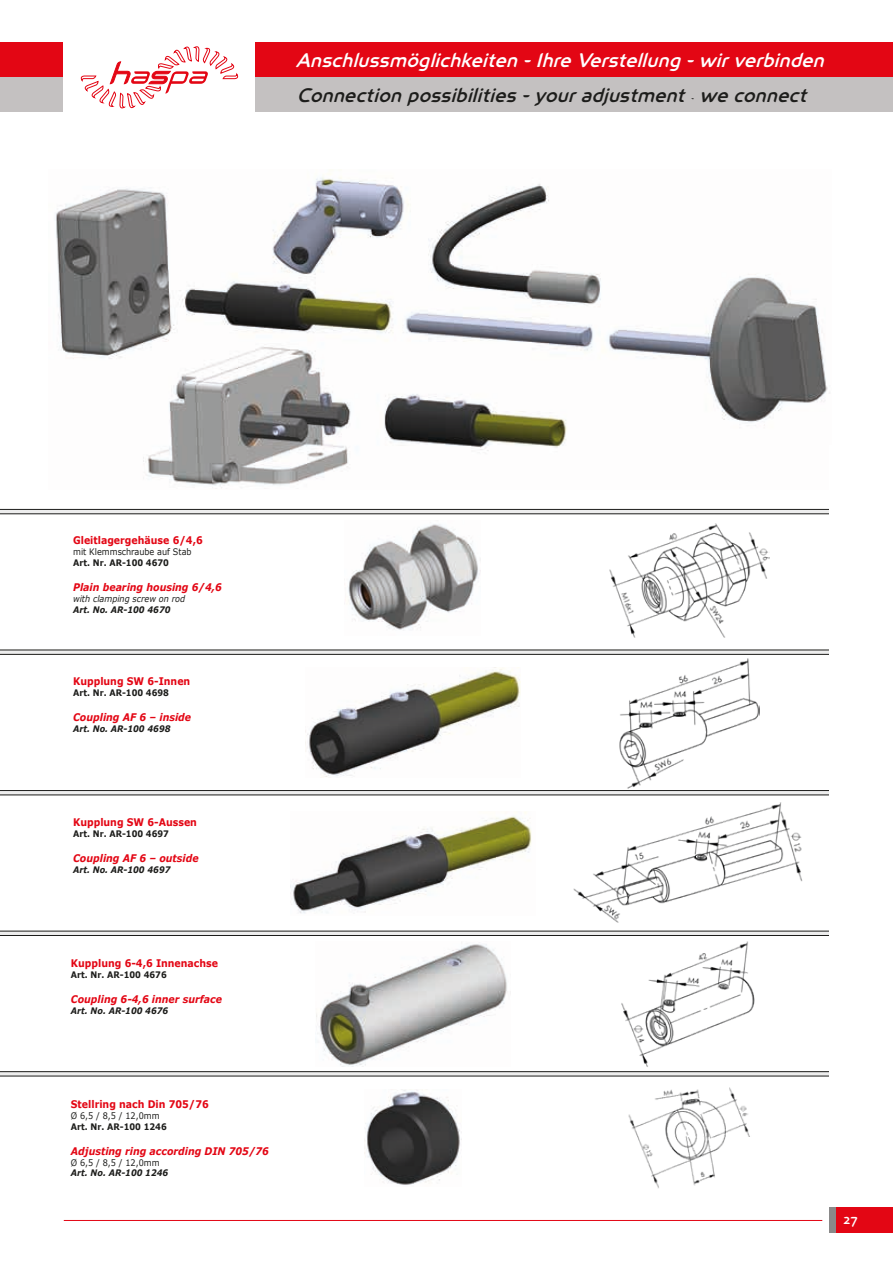
<style>
.page{position:relative;width:893px;height:1263px;background:#fff}
.page>*{position:absolute;margin:0;border:0;box-sizing:border-box;transform-origin:0 0}
.t1{font:italic 19.5px "Trivia";color:#fff}
.t2{font:italic 19.5px "Trivia";color:#1d1d1b}
.t3{font:13.5px "Trivia";color:#fff}
.t4{font:italic 700 10.5px "Verdana";color:#e30614;scale:.9 1}
.t5{font:700 10.5px "Verdana";color:#e30614;scale:.9 1}
.t6{font:700 9px "Verdana";color:#1d1d1b;scale:.9 1}
.t7{font:italic 700 9px "Verdana";color:#1d1d1b;scale:.9 1}
.t8{font:9px "Verdana";color:#1d1d1b;scale:.9 1}
.t9{font:italic 9px "Verdana";color:#1d1d1b;scale:.9 1}
</style>
<div class="page">
<hr style="left:64px;top:1220px;width:758px;height:1px;background:#e30614">
<div style="left:829px;top:1208px;width:7px;height:25px;background:#8a8989"></div>
<div style="left:837px;top:1208px;width:56px;height:25px;background:#e30614"></div>
<div style="left:0;top:78px;width:893px;height:34px;background:#c4c1c1"></div>
<div style="left:0;top:43px;width:893px;height:34px;background:#e30614"></div>
<div style="left:64px;top:40px;width:191px;height:74px;background:#fff"></div>
<svg style="left:81px;top:46px;width:157px;height:63px"></svg>
<img style="left:55px;top:177px;width:775px;height:312px">
<svg style="left:0;top:1071px;width:829px;height:5px"></svg>
<img style="left:364px;top:1090px;width:98px;height:95px">
<img style="left:628px;top:1087px;width:122px;height:102px">
<svg style="left:0;top:509px;width:829px;height:5px"></svg>
<img style="left:348px;top:524px;width:133px;height:106px">
<img style="left:609px;top:523px;width:160px;height:115px">
<svg style="left:0;top:650px;width:829px;height:4px"></svg>
<svg style="left:0;top:790px;width:829px;height:5px"></svg>
<svg style="left:0;top:931px;width:829px;height:5px"></svg>
<img style="left:305px;top:668px;width:215px;height:109px">
<img style="left:619px;top:658px;width:140px;height:131px">
<img style="left:290px;top:812px;width:242px;height:101px">
<img style="left:573px;top:802px;width:230px;height:121px">
<img style="left:316px;top:944px;width:191px;height:122px">
<img style="left:621px;top:941px;width:134px;height:126px">
<div style="left:829px;top:445px;width:14px;height:742px;background:#fff"></div>
<h1 class="t1" style="left:296px;top:49px;width:535px">Anschlussmöglichkeiten -Ihre Verstellung -wirverbinden</h1>
<h1 class="t2" style="left:297px;top:84px;width:517px">Connection possibilities-youradjustment–we connect</h1>
<p class="t5" style="left:73px;top:534px;width:146px">Gleitlagergehäuse 6/4,6</p>
<p class="t8" style="left:73px;top:546px;width:133px">mit Klemmschraube auf Stab</p>
<p class="t6" style="left:73px;top:557px;width:108px">Art. Nr. AR-100 4670</p>
<p class="t4" style="left:73px;top:580px;width:167px">Plain bearing housing 6/4,6</p>
<p class="t9" style="left:73px;top:593px;width:126px">with clamping screw on rod</p>
<p class="t7" style="left:73px;top:603px;width:110px">Art. No. AR-100 4670</p>
<p class="t5" style="left:73px;top:674px;width:132px">Kupplung SW 6-Innen</p>
<p class="t6" style="left:73px;top:687px;width:108px">Art. Nr. AR-100 4698</p>
<p class="t4" style="left:73px;top:710px;width:133px">Coupling AF 6 – inside</p>
<p class="t7" style="left:73px;top:723px;width:110px">Art. No. AR-100 4698</p>
<p class="t5" style="left:73px;top:815px;width:139px">Kupplung SW 6-Aussen</p>
<p class="t6" style="left:73px;top:828px;width:108px">Art. Nr. AR-100 4697</p>
<p class="t4" style="left:73px;top:851px;width:141px">Coupling AF 6 – outside</p>
<p class="t7" style="left:73px;top:864px;width:110px">Art. No. AR-100 4697</p>
<p class="t5" style="left:71px;top:956px;width:165px">Kupplung 6-4,6 Innenachse</p>
<p class="t6" style="left:71px;top:969px;width:108px">Art. Nr. AR-100 4676</p>
<p class="t4" style="left:71px;top:992px;width:169px">Coupling 6-4,6 inner surface</p>
<p class="t7" style="left:71px;top:1005px;width:110px">Art. No. AR-100 4676</p>
<p class="t5" style="left:71px;top:1097px;width:155px">Stellring nach Din 705/76</p>
<p class="t8" style="left:71px;top:1110px;width:100px">Ø 6,5 / 8,5 / 12,0mm</p>
<p class="t6" style="left:71px;top:1120px;width:108px">Art. Nr. AR-100 1246</p>
<p class="t4" style="left:71px;top:1144px;width:222px">Adjusting ring according DIN 705/76</p>
<p class="t8" style="left:71px;top:1156px;width:100px">Ø 6,5 / 8,5 / 12,0mm</p>
<p class="t7" style="left:71px;top:1167px;width:110px">Art. No. AR-100 1246</p>
<p class="t3" style="left:843px;top:1212px;width:15px">27</p>
</div>
